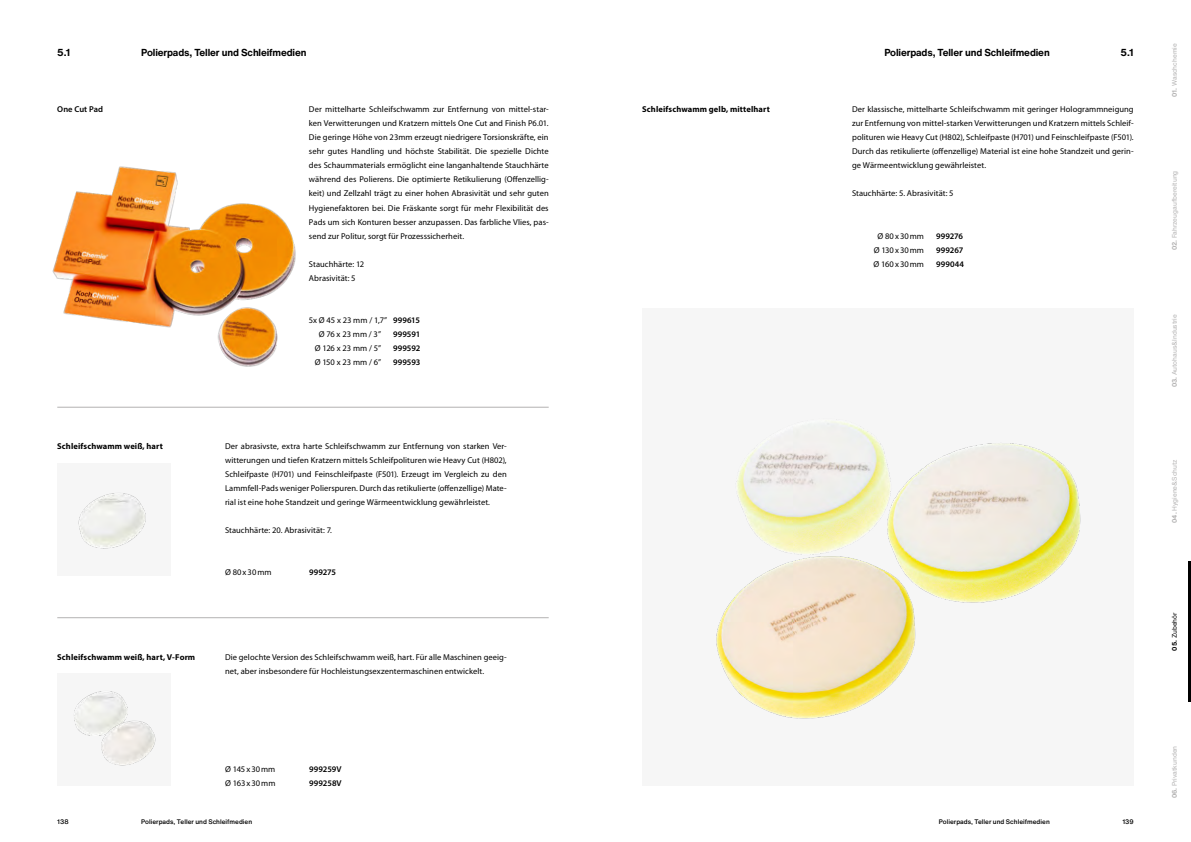
<style>
.page{position:relative;width:1191px;height:842px;background:#fff}
.page>*{position:absolute;margin:0;border:0;box-sizing:border-box;transform-origin:0 0}
.t1{font:700 10px "Helvetica Now Text";letter-spacing:-.015em;color:#000}
.t2{font:8.5px/14px "Myriad Pro";letter-spacing:.005em;color:#000;text-align:justify}
.t3{font:700 8.5px "Myriad Pro";letter-spacing:.01em;color:#000}
.t4{font:600 8.5px "Myriad Pro";color:#000}
.t5{font:6.5px "Helvetica Now Text";color:#b3b2b2}
.t6{font:500 6.5px "Helvetica Now Text";letter-spacing:.005em;color:#000}
.t7{font:6.5px "Helvetica Now Text";color:#000}
.s1{font-weight:600}
.s2{font-weight:700}
</style>
<div class="page">
<div style="left:642px;top:309px;width:491px;height:477px;background:#f6f6f6"></div>
<div style="left:57px;top:463px;width:114px;height:112px;background:#f6f6f6"></div>
<hr style="left:57px;top:617px;width:492px;height:1px;background:#b3b2b2">
<hr style="left:57px;top:407px;width:492px;height:1px;background:#b3b2b2">
<img style="left:78px;top:493px;width:68px;height:56px">
<div style="left:57px;top:674px;width:114px;height:112px;background:#f6f6f6"></div>
<img style="left:74px;top:691px;width:51px;height:45px">
<img style="left:90px;top:702px;width:66px;height:64px">
<img style="left:736px;top:432px;width:91px;height:67px">
<img style="left:827px;top:421px;width:254px;height:182px">
<img style="left:716px;top:499px;width:245px;height:220px">
<img style="left:52px;top:166px;width:244px;height:201px">
<p class="t1" style="left:57px;top:45px;width:15px">5.1</p>
<p class="t1" style="left:141px;top:45px;width:167px">Polierpads, Teller und Schleifmedien</p>
<p class="t1" style="left:884px;top:45px;width:167px">Polierpads, Teller und Schleifmedien</p>
<p class="t1" style="left:1120px;top:45px;width:15px">5.1</p>
<p class="t4" style="left:57px;top:104px;width:47px">One Cut Pad</p>
<p class="t2" style="left:309px;top:103px;width:241px">Der mittelharte Schleifschwamm zur Entfernung von mittel-star-</p>
<p class="t3" style="left:642px;top:104px;width:129px">Schleifschwamm gelb, mittelhart</p>
<p class="t2" style="left:309px;top:117px;width:241px">ken Verwitterungen und Kratzern mittels One Cut and Finish P6.01.<br>Die geringe Höhe von 23mm erzeugt niedrigere Torsionskräfte, ein sehr gutes Handling und höchste Stabilität. Die spezielle Dichte des Schaummaterials ermöglicht eine langanhaltende Stauchhärte während des Polierens. Die optimierte Retikulierung (Offenzellig&shy;keit) und Zellzahl trägt zu einer hohen Abrasivität und sehr guten Hygienefaktoren bei. Die Fräskante sorgt für mehr Flexibilität des Pads um sich Konturen besser anzupassen. Das farbliche Vlies, pas&shy;send zur Politur, sorgt für Prozesssicherheit.</p>
<p class="t2" style="left:309px;top:257px;width:57px">Stauchhärte: 12<br>Abrasivität: 5</p>
<p class="t2" style="left:852px;top:103px;width:283px">Der klassische, mittelharte Schleifschwamm mit geringer Hologrammneigung zur Entfernung von mittel-starken Verwitterungen und Kratzern mittels Schleif&shy;polituren wie Heavy Cut (H802), Schleifpaste (H701) und Feinschleifpaste (F501).<br>Durch das retikulierte (offenzellige) Material ist eine hohe Standzeit und gerin&shy;ge Wärmeentwicklung gewährleistet.</p>
<p class="t2" style="left:852px;top:187px;width:103px">Stauchhärte: 5. Abrasivität: 5</p>
<p class="t2" style="left:877px;top:229px;width:48px">Ø 80x30mm</p>
<p class="t4" style="left:936px;top:230px;width:29px">999276</p>
<p class="t2" style="left:873px;top:243px;width:52px">Ø 130x30mm</p>
<p class="t4" style="left:936px;top:244px;width:29px">999267</p>
<p class="t2" style="left:873px;top:257px;width:52px">Ø 160x30mm</p>
<p class="t4" style="left:936px;top:258px;width:30px">999044</p>
<p class="t2" style="left:319px;top:313px;width:103px;text-indent:-10px">5x Ø 45 x 23 mm / 1,7” <span class="s1">999615<br></span>Ø 76 x 23 mm / 3”</p>
<p class="t4" style="left:393px;top:328px;width:29px">999591</p>
<p class="t2" style="left:315px;top:341px;width:68px">Ø 126 x 23 mm / 5”</p>
<p class="t4" style="left:393px;top:343px;width:29px">999592</p>
<p class="t2" style="left:315px;top:355px;width:68px">Ø 150 x 23 mm / 6”</p>
<p class="t4" style="left:393px;top:357px;width:29px">999593</p>
<p class="t3" style="left:57px;top:441px;width:107px">Schleifschwamm weiß, hart</p>
<p class="t2" style="left:225px;top:439px;width:283px">Der abrasivste, extra harte Schleifschwamm zur Entfernung von starken Ver&shy;witterungen und tiefen Kratzern mittels Schleifpolituren wie Heavy Cut (H802), Schleifpaste (H701) und Feinschleifpaste (F501). Erzeugt im Vergleich zu den Lammfell-Pads weniger Polierspuren. Durch das retikulierte (offenzellige) Mate&shy;rial ist eine hohe Standzeit und geringe Wärmeentwicklung gewährleistet.</p>
<p class="t2" style="left:225px;top:524px;width:108px">Stauchhärte: 20. Abrasivität: 7.</p>
<p class="t2" style="left:225px;top:566px;width:48px">Ø 80x30mm</p>
<p class="t4" style="left:309px;top:567px;width:29px">999275</p>
<p class="t3" style="left:57px;top:651px;width:139px">Schleifschwamm weiß, hart, V-Form</p>
<p class="t2" style="left:225px;top:650px;width:283px">Die gelochte Version des Schleifschwamm weiß, hart. Für alle Maschinen geeig&shy;net, aber insbesondere für Hochleistungsexzentermaschinen entwickelt.</p>
<p class="t2" style="left:225px;top:762px;width:52px">Ø 145x30mm</p>
<p class="t4" style="left:309px;top:763px;width:34px">999259V</p>
<p class="t2" style="left:225px;top:776px;width:52px">Ø 163x30mm</p>
<p class="t4" style="left:309px;top:778px;width:34px">999258V</p>
<p class="t6" style="left:141px;top:816px;width:112px">Polierpads, Teller und Schleifmedien</p>
<p class="t6" style="left:938px;top:816px;width:112px">Polierpads, Teller und Schleifmedien</p>
<p class="t6" style="left:57px;top:816px;width:13px">138</p>
<p class="t6" style="left:1122px;top:816px;width:13px">139</p>
<p class="t5" style="left:1169px;top:97px;width:55px;rotate:-90deg"><span class="s2">01.</span> Waschchemie</p>
<p class="t5" style="left:1169px;top:250px;width:81px;rotate:-90deg"><span class="s2">02.</span> Fahrzeugaufbereitung</p>
<p class="t5" style="left:1169px;top:387px;width:75px;rotate:-90deg"><span class="s2">03.</span> Autohaus&amp;Industrie</p>
<p class="t5" style="left:1169px;top:523px;width:65px;rotate:-90deg"><span class="s2">04.</span> Hygiene&amp;Schutz</p>
<p class="t7" style="left:1169px;top:650px;width:40px;rotate:-90deg"><span class="s2">05.</span> Zubehör</p>
<p class="t5" style="left:1169px;top:798px;width:54px;rotate:-90deg"><span class="s2">06.</span> Privatkunden</p>
</div>
